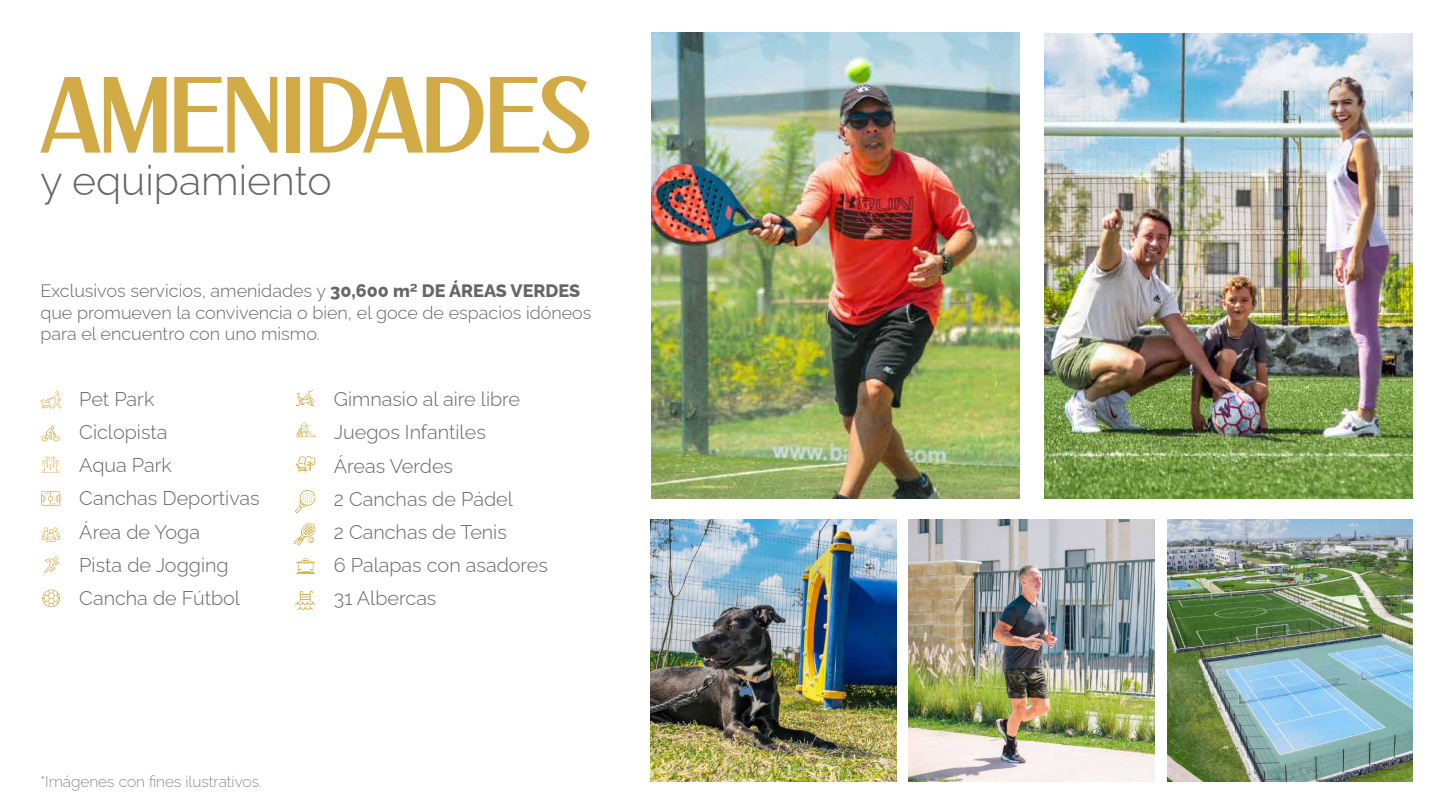
<style>
.page{position:relative;width:1440px;height:810px;background:#fff}
.page>*{position:absolute;margin:0;border:0;box-sizing:border-box;transform-origin:0 0}
.t1{font:102.52px "Chillout";letter-spacing:-.03em;color:#d2ab47}
.t2{font:100 41.17px "Raleway";color:#666}
.t3{font:100 19.8px/32.9px "Raleway";color:#666}
.t4{font:100 18px/21.6px "Raleway";color:#666}
.t5{font:100 15.52px "Raleway";color:#666}
</style>
<div class="page">
<img style="left:1044px;top:33px;width:368px;height:465px">
<img style="left:909px;top:520px;width:246px;height:262px">
<img style="left:650px;top:520px;width:246px;height:262px">
<img style="left:1168px;top:520px;width:244px;height:262px">
<img style="left:651px;top:33px;width:369px;height:465px">
<svg style="left:42px;top:590px;width:18px;height:17px"></svg>
<svg style="left:41px;top:491px;width:19px;height:15px"></svg>
<svg style="left:40px;top:391px;width:21px;height:18px"></svg>
<svg style="left:42px;top:426px;width:18px;height:15px"></svg>
<svg style="left:41px;top:527px;width:19px;height:15px"></svg>
<svg style="left:44px;top:556px;width:15px;height:17px"></svg>
<svg style="left:41px;top:456px;width:19px;height:17px"></svg>
<svg style="left:295px;top:490px;width:20px;height:23px"></svg>
<svg style="left:295px;top:591px;width:21px;height:19px"></svg>
<svg style="left:294px;top:523px;width:21px;height:23px"></svg>
<svg style="left:297px;top:389px;width:17px;height:17px"></svg>
<svg style="left:296px;top:558px;width:19px;height:16px"></svg>
<svg style="left:296px;top:456px;width:19px;height:17px"></svg>
<svg style="left:296px;top:422px;width:19px;height:16px"></svg>
<h1 class="t1" style="left:40px;top:54px;width:556px">AMENIDADES</h1>
<h2 class="t2" style="left:40px;top:148px;width:293px">y equipamiento</h2>
<p class="t4" style="left:40px;top:278px;width:553px">Exclusivos servicios, amenidades y 30,600 m2 DE ÁREAS VERDES que promueven la convivencia o bien, el goce de espacios idóneos para el encuentro con uno mismo.</p>
<p class="t3" style="left:79px;top:381px;width:77px">Pet Park</p>
<p class="t3" style="left:79px;top:414px;width:94px">Ciclopista<br>Aqua Park</p>
<p class="t3" style="left:79px;top:479px;width:182px;line-height:34.2px">Canchas Deportivas<br>Área de Yoga</p>
<p class="t3" style="left:79px;top:547px;width:162px">Pista de Jogging<br>Cancha de Fútbol</p>
<p class="t5" style="left:40px;top:769px;width:223px">*Imágenes con fines ilustrativos.</p>
<p class="t3" style="left:334px;top:381px;width:188px">Gimnasio al aire libre<br>Juegos Infantiles</p>
<p class="t3" style="left:334px;top:448px;width:121px">Áreas Verdes</p>
<p class="t3" style="left:334px;top:481px;width:181px">2 Canchas de Pádel</p>
<p class="t3" style="left:334px;top:514px;width:175px">2 Canchas de Tenis</p>
<p class="t3" style="left:334px;top:547px;width:216px">6 Palapas con asadores</p>
<p class="t3" style="left:334px;top:579px;width:104px">31 Albercas</p>
</div>
